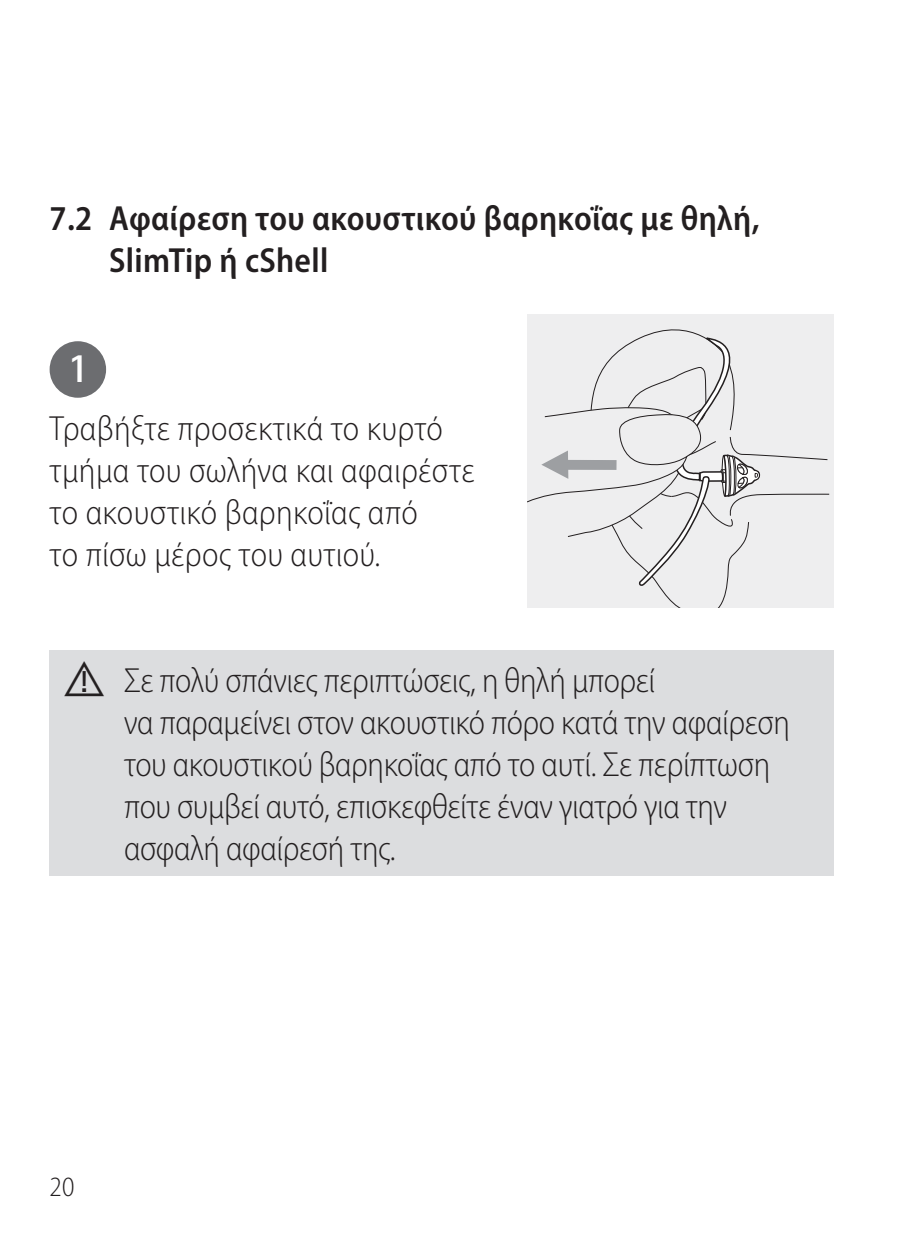
<style>
.page{position:relative;width:913px;height:1241px;background:#fff}
.page>*{position:absolute;margin:0;border:0;box-sizing:border-box;transform-origin:0 0}
.t1{font:700 42px "Rotis Sans Serif Pro";color:#fff}
.t2{font:300 semi-condensed 35px/42px "Myriad Pro";letter-spacing:-.01em;color:#231f20}
.t3{font:300 semi-condensed 35px/42px "Myriad Pro";letter-spacing:.01em;color:#231f20}
.t4{font:600 semi-condensed 35px/42px "Myriad Pro";letter-spacing:.01em;color:#231f20}
.t5{font:300 semi-condensed 28px "Myriad Pro";color:#231f20}
.s1{font-family:"Phonak Pi";font-weight:400;font-stretch:normal}
</style>
<div class="page">
<div style="left:527px;top:315px;width:306px;height:292px;background:#eeeeef"></div>
<svg style="left:643px;top:329px;width:85px;height:278px"></svg>
<svg style="left:527px;top:336px;width:303px;height:251px"></svg>
<div style="left:50px;top:341px;width:56px;height:56px;background:#6c6d70;border-radius:50%"></div>
<div style="left:50px;top:649px;width:783px;height:226px;background:#dcdddf"></div>
<p class="t4" style="left:109px;top:197px;width:652px;text-indent:-60px">7.2 Αφαίρεση του ακουστικού βαρηκοΐας με θηλή,<br>SlimTip ή cShell</p>
<p class="t1" style="left:67px;top:341px;width:24px">1</p>
<p class="t3" style="left:50px;top:408px;width:426px">Τραβήξτε προσεκτικά το κυρτό τμήμα του σωλήνα και αφαιρέστε το ακουστικό βαρηκοΐας από<br>το πίσω μέρος του αυτιού.</p>
<p class="t2" style="left:124px;top:660px;width:667px;text-indent:-60px"><span class="s1">!</span> Σε πολύ σπάνιες περιπτώσεις, η θηλή μπορεί<br>να παραμείνει στον ακουστικό πόρο κατά την αφαίρεση του ακουστικού βαρηκοΐας από το αυτί. Σε περίπτωση που συμβεί αυτό, επισκεφθείτε έναν γιατρό για την ασφαλή αφαίρεσή της.</p>
<p class="t5" style="left:50px;top:1171px;width:26px">20</p>
</div>
